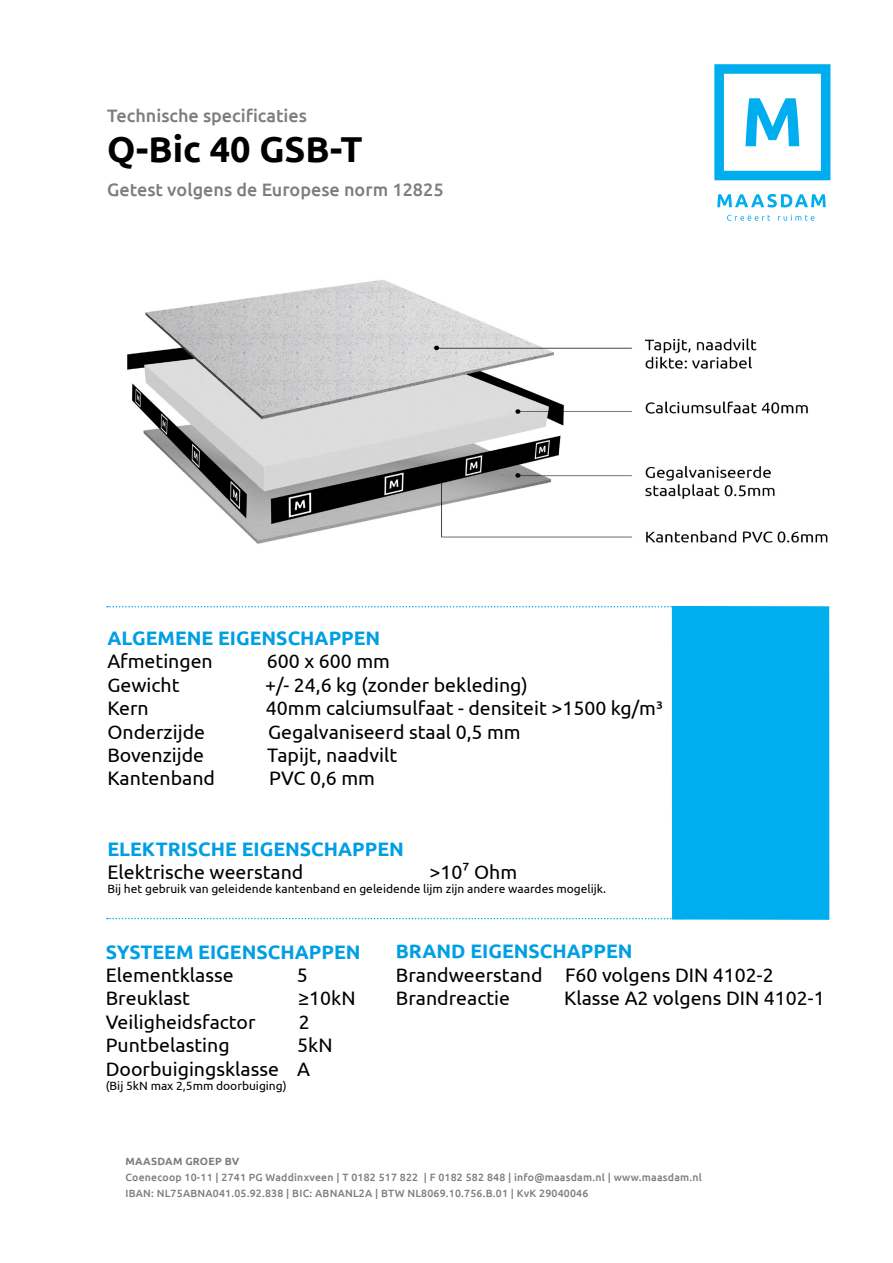
<style>
.page{position:relative;width:893px;height:1263px;background:#fff}
.page>*{position:absolute;margin:0;border:0;box-sizing:border-box;transform-origin:0 0}
.t1{font:700 36px "Ubuntu";color:#000}
.t2{font:19.5px/23.4px "Ubuntu";color:#000}
.t3{font:700 19.5px "Ubuntu";color:#009fe3}
.t4{font:500 18px "Ubuntu";color:#7e7d7e}
.t5{font:12px "Ubuntu";color:#000}
.t6{font:500 10.5px/16.2px "Ubuntu";letter-spacing:.02em;color:#7e7d7e}
.t7{font:700 10.5px "Ubuntu";letter-spacing:.02em;color:#7e7d7e}
</style>
<div class="page">
<svg style="left:717px;top:194px;width:109px;height:13px"></svg>
<svg style="left:727px;top:214px;width:43px;height:7px"></svg>
<svg style="left:778px;top:214px;width:36px;height:7px"></svg>
<svg style="left:714px;top:64px;width:116px;height:116px"></svg>
<img style="left:127px;top:280px;width:701px;height:264px">
<div style="left:672px;top:606px;width:157px;height:314px;background:#00aeef"></div>
<svg style="left:107px;top:606px;width:618px;height:1px"></svg>
<svg style="left:107px;top:918px;width:565px;height:1px"></svg>
<p class="t4" style="left:107px;top:104px;width:201px">Technische specificaties</p>
<h1 class="t1" style="left:107px;top:127px;width:257px">Q-Bic 40 GSB-T</h1>
<p class="t4" style="left:107px;top:178px;width:338px">Getest volgens de Europese norm 12825</p>
<p class="t3" style="left:107px;top:626px;width:274px">ALGEMENE EIGENSCHAPPEN</p>
<p class="t2" style="left:107px;top:649px;width:107px">Afmetingen</p>
<p class="t2" style="left:267px;top:649px;width:125px">600 x 600 mm</p>
<p class="t2" style="left:107px;top:672px;width:74px">Gewicht</p>
<p class="t2" style="left:265px;top:672px;width:264px">+/- 24,6 kg (zonder bekleding)</p>
<p class="t2" style="left:107px;top:696px;width:43px">Kern</p>
<p class="t2" style="left:266px;top:696px;width:399px">40mm calciumsulfaat - densiteit &gt;1500 kg/m³</p>
<p class="t2" style="left:107px;top:719px;width:99px">Onderzijde</p>
<p class="t2" style="left:268px;top:719px;width:254px">Gegalvaniseerd staal 0,5 mm</p>
<p class="t2" style="left:107px;top:743px;width:98px">Bovenzijde</p>
<p class="t2" style="left:267px;top:743px;width:131px">Tapijt, naadvilt</p>
<p class="t2" style="left:107px;top:766px;width:109px">Kantenband</p>
<p class="t2" style="left:269px;top:766px;width:107px">PVC 0,6 mm</p>
<p class="t3" style="left:107px;top:837px;width:298px">ELEKTRISCHE EIGENSCHAPPEN</p>
<p class="t2" style="left:107px;top:860px;width:198px">Elektrische weerstand</p>
<p class="t2" style="left:430px;top:860px;width:89px">&gt;107 Ohm</p>
<p class="t5" style="left:107px;top:882px;width:500px">Bij het gebruik van geleidende kantenband en geleidende lijm zijn andere waardes mogelijk.</p>
<p class="t3" style="left:106px;top:940px;width:256px">SYSTEEM EIGENSCHAPPEN</p>
<p class="t2" style="left:106px;top:963px;width:130px">Elementklasse</p>
<p class="t2" style="left:297px;top:963px;width:12px">5</p>
<p class="t2" style="left:106px;top:986px;width:86px">Breuklast</p>
<p class="t2" style="left:298px;top:986px;width:59px">≥10kN</p>
<p class="t2" style="left:106px;top:1009px;width:151px">Veiligheidsfactor</p>
<p class="t2" style="left:299px;top:1009px;width:12px">2</p>
<p class="t2" style="left:106px;top:1033px;width:125px">Puntbelasting</p>
<p class="t2" style="left:106px;top:1033px;width:228px;text-indent:191px">5kN<br>Doorbuigingsklasse A</p>
<p class="t5" style="left:106px;top:1078px;width:182px">(Bij 5kN max 2,5mm doorbuiging)</p>
<p class="t3" style="left:396px;top:939px;width:238px">BRAND EIGENSCHAPPEN</p>
<p class="t2" style="left:396px;top:962px;width:379px">Brandweerstand F60 volgens DIN 4102-2<br>Brandreactie</p>
<p class="t2" style="left:564px;top:986px;width:262px">Klasse A2 volgens DIN 4102-1</p>
<p class="t7" style="left:125px;top:1155px;width:115px">MAASDAM GROEP BV</p>
<p class="t6" style="left:125px;top:1169px;width:578px">Coenecoop 10-11 | 2741 PG Waddinxveen | T 0182 517 822 | F 0182 582 848 | info@maasdam.nl | www.maasdam.nl<br>IBAN: NL75ABNA041.05.92.838 | BIC: ABNANL2A | BTW NL8069.10.756.B.01 | KvK 29040046</p>
</div>
